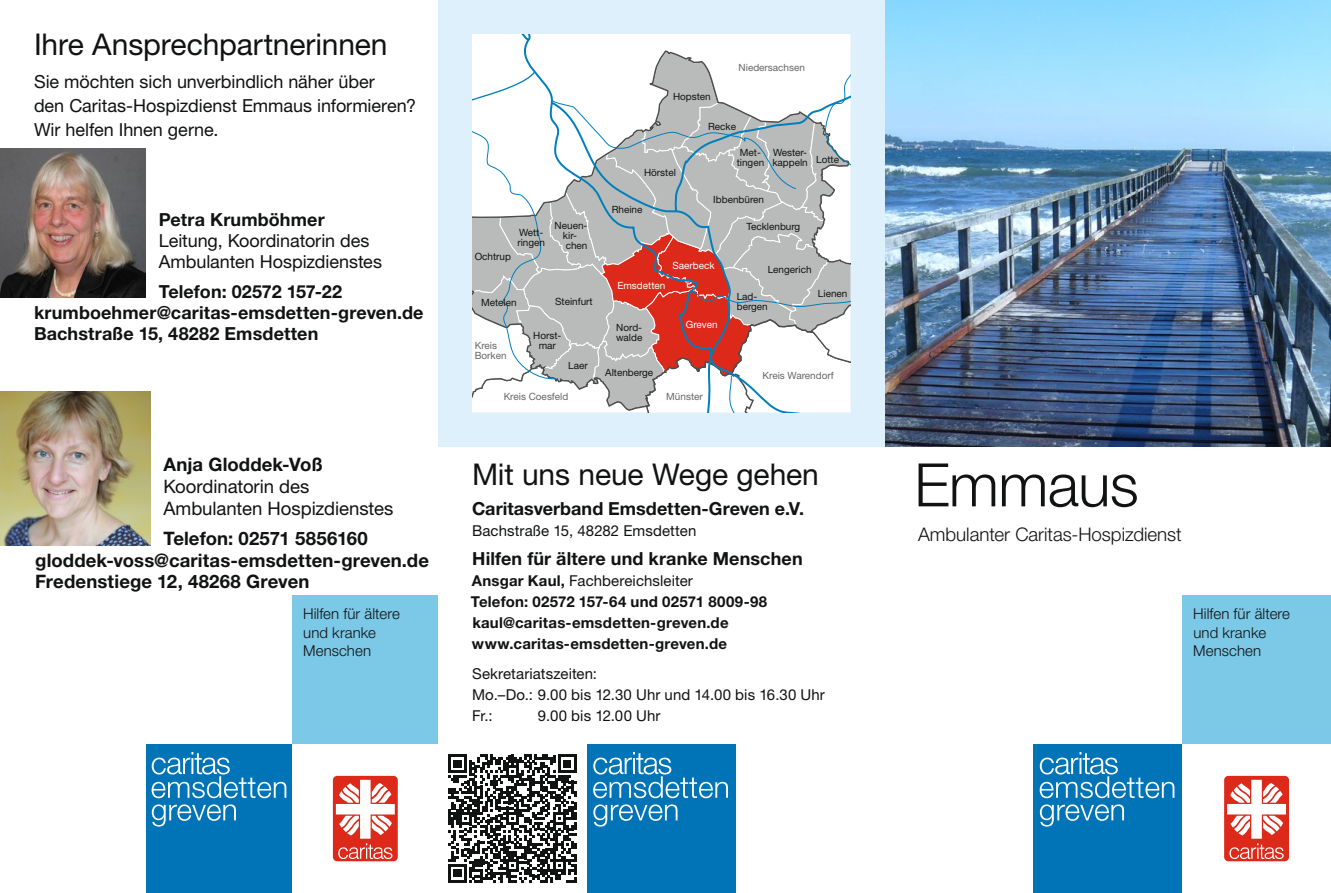
<style>
.page{position:relative;width:1331px;height:893px;background:#fff}
.page>*{position:absolute;margin:0;border:0;box-sizing:border-box;transform-origin:0 0}
.t1{font:300 60px "Helvetica Neue LT Std";letter-spacing:-.01em;color:#111212}
.t2{font:30px "Helvetica Neue LT Std";letter-spacing:-.005em;color:#111212}
.t3{font:300 18.75px "Helvetica Neue LT Std";color:#111212}
.t4{font:700 18.6px/21.6px "Helvetica Neue LT Std";letter-spacing:.005em;color:#111212}
.t5{font:18.6px/21.6px "Helvetica Neue LT Std";letter-spacing:-.005em;color:#111212}
.t6{font:700 18px/21px "Helvetica Neue LT Std";letter-spacing:.005em;color:#111212}
.t7{font:18px/24px "Helvetica Neue LT Std";letter-spacing:-.005em;color:#111212}
.t8{font:700 15px/21px "Helvetica Neue LT Std";letter-spacing:.015em;color:#111212}
.t9{font:15px/21px "Helvetica Neue LT Std";letter-spacing:.005em;color:#111212}
.t10{font:300 15px/18.8px "Helvetica Neue LT Std";letter-spacing:.005em;color:#111212}
.t11{font:9.9px/9.9px "Helvetica Neue LT Std";color:#111212}
.t12{font:9.9px/9.9px "Helvetica Neue LT Std";color:#676767}
.t13{font:9.9px "Helvetica Neue LT Std";color:#fff}
.s1{font-weight:400}
</style>
<div class="page">
<img style="left:0;top:392px;width:151px;height:153px">
<img style="left:884px;top:0;width:447px;height:446px">
<div style="left:146px;top:744px;width:146px;height:149px;background:#0074b7"></div>
<svg style="left:152px;top:752px;width:134px;height:46px"></svg>
<svg style="left:152px;top:804px;width:84px;height:23px"></svg>
<div style="left:333px;top:776px;width:65px;height:85px;background:#dc291a;border-radius:4px"></div>
<svg style="left:336px;top:780px;width:59px;height:79px"></svg>
<div style="left:292px;top:595px;width:146px;height:149px;background:#7bc8e7"></div>
<img style="left:0;top:149px;width:146px;height:149px">
<div style="left:587px;top:744px;width:149px;height:149px;background:#0074b7"></div>
<svg style="left:593px;top:752px;width:135px;height:46px"></svg>
<svg style="left:593px;top:804px;width:84px;height:23px"></svg>
<svg style="left:448px;top:755px;width:128px;height:127px"></svg>
<div style="left:438px;top:0;width:446px;height:447px;background:#def0fb"></div>
<svg style="left:472px;top:34px;width:378px;height:378px;background:#d4cbcb"></svg>
<div style="left:1033px;top:744px;width:149px;height:149px;background:#0074b7"></div>
<svg style="left:1040px;top:752px;width:134px;height:46px"></svg>
<svg style="left:1040px;top:804px;width:84px;height:23px"></svg>
<div style="left:1224px;top:776px;width:65px;height:85px;background:#dc291a;border-radius:4px"></div>
<svg style="left:1227px;top:780px;width:59px;height:79px"></svg>
<div style="left:1182px;top:595px;width:149px;height:149px;background:#7bc8e7"></div>
<h2 class="t2" style="left:34px;top:27px;width:355px">Ihre Ansprechpartnerinnen</h2>
<h3 class="t7" style="left:34px;top:69px;width:384px">Sie möchten sich unverbindlich näher über<br>den Caritas-Hospizdienst Emmaus informieren?<br>Wir helfen Ihnen gerne.</h3>
<h3 class="t6" style="left:159px;top:209px;width:167px">Petra Krumböhmer</h3>
<h3 class="t7" style="left:159px;top:230px;width:225px;line-height:21px">Leitung, Koordinatorin des<br>Ambulanten Hospizdienstes</h3>
<h3 class="t6" style="left:34px;top:280px;width:391px;text-indent:125px">Telefon: 02572 157-22 krumboehmer@caritas-emsdetten-greven.de<br>Bachstraße 15, 48282 Emsdetten</h3>
<h3 class="t4" style="left:163px;top:454px;width:161px">Anja Gloddek-Voß</h3>
<h3 class="t5" style="left:163px;top:475px;width:231px">Koordinatorin des<br>Ambulanten Hospizdienstes</h3>
<h3 class="t4" style="left:35px;top:527px;width:395px;text-indent:128px">Telefon: 02571 5856160 gloddek-voss@caritas-emsdetten-greven.de<br>Fredenstiege 12, 48268 Greven</h3>
<h3 class="t10" style="left:303px;top:604px;width:98px">Hilfen für ältere und kranke<br>Menschen</h3>
<p class="t11" style="left:673px;top:91px;width:39px">Hopsten</p>
<p class="t12" style="left:739px;top:63px;width:68px">Niedersachsen</p>
<p class="t11" style="left:517px;top:228px;width:29px">Wett&shy;ringen</p>
<p class="t11" style="left:475px;top:251px;width:38px">Ochtrup</p>
<p class="t11" style="left:563px;top:221px;width:26px;text-indent:-8px">Neuen&shy;kir&shy;chen</p>
<p class="t11" style="left:481px;top:297px;width:37px">Metelen</p>
<p class="t11" style="left:555px;top:296px;width:39px">Steinfurt</p>
<p class="t12" style="left:475px;top:340px;width:33px">Kreis<br>Borken</p>
<p class="t11" style="left:533px;top:330px;width:30px;text-align:center">Horst&shy;mar</p>
<p class="t11" style="left:568px;top:360px;width:21px">Laer</p>
<p class="t12" style="left:504px;top:392px;width:66px">Kreis Coesfeld</p>
<p class="t11" style="left:644px;top:168px;width:33px">Hörstel</p>
<p class="t11" style="left:612px;top:205px;width:32px">Rheine</p>
<p class="t11" style="left:708px;top:122px;width:30px">Recke</p>
<p class="t11" style="left:737px;top:147px;width:29px;text-align:center">Met&shy;tingen</p>
<p class="t11" style="left:772px;top:147px;width:37px">Wester&shy;kappeln</p>
<p class="t11" style="left:816px;top:155px;width:24px">Lotte</p>
<p class="t11" style="left:713px;top:195px;width:52px">Ibbenbüren</p>
<p class="t11" style="left:746px;top:222px;width:55px">Tecklenburg</p>
<p class="t13" style="left:617px;top:279px;width:49px">Emsdetten</p>
<p class="t13" style="left:672px;top:260px;width:44px">Saerbeck</p>
<p class="t11" style="left:616px;top:322px;width:28px">Nord&shy;walde</p>
<p class="t11" style="left:605px;top:367px;width:50px">Altenberge</p>
<p class="t13" style="left:686px;top:318px;width:33px">Greven</p>
<p class="t12" style="left:666px;top:392px;width:38px">Münster</p>
<p class="t11" style="left:768px;top:264px;width:45px">Lengerich</p>
<p class="t11" style="left:737px;top:292px;width:32px">Lad&shy;bergen</p>
<p class="t11" style="left:818px;top:289px;width:31px">Lienen</p>
<p class="t12" style="left:762px;top:370px;width:73px">Kreis Warendorf</p>
<h2 class="t2" style="left:472px;top:456px;width:348px">Mit uns neue Wege gehen</h2>
<h3 class="t6" style="left:472px;top:497px;width:334px">Caritasverband Emsdetten-Greven e.V.</h3>
<h3 class="t9" style="left:472px;top:520px;width:226px">Bachstraße 15, 48282 Emsdetten</h3>
<h3 class="t6" style="left:472px;top:548px;width:332px">Hilfen für ältere und kranke Menschen</h3>
<h3 class="t8" style="left:471px;top:570px;width:298px">Ansgar Kaul, <span class="s1">Fachbereichsleiter<br></span>Telefon: 02572 157-64 und 02571 8009-98 kaul@caritas-emsdetten-greven.de www.caritas-emsdetten-greven.de</h3>
<h3 class="t9" style="left:472px;top:663px;width:354px">Sekretariatszeiten:<br>Mo.–Do.: 9.00 bis 12.30 Uhr und 14.00 bis 16.30 Uhr<br>Fr.:</h3>
<h3 class="t9" style="left:538px;top:705px;width:124px">9.00 bis 12.00 Uhr</h3>
<h1 class="t1" style="left:914px;top:448px;width:226px">Emmaus</h1>
<h3 class="t3" style="left:918px;top:523px;width:265px">Ambulanter Caritas-Hospizdienst</h3>
<h3 class="t10" style="left:1193px;top:604px;width:98px">Hilfen für ältere und kranke<br>Menschen</h3>
</div>
